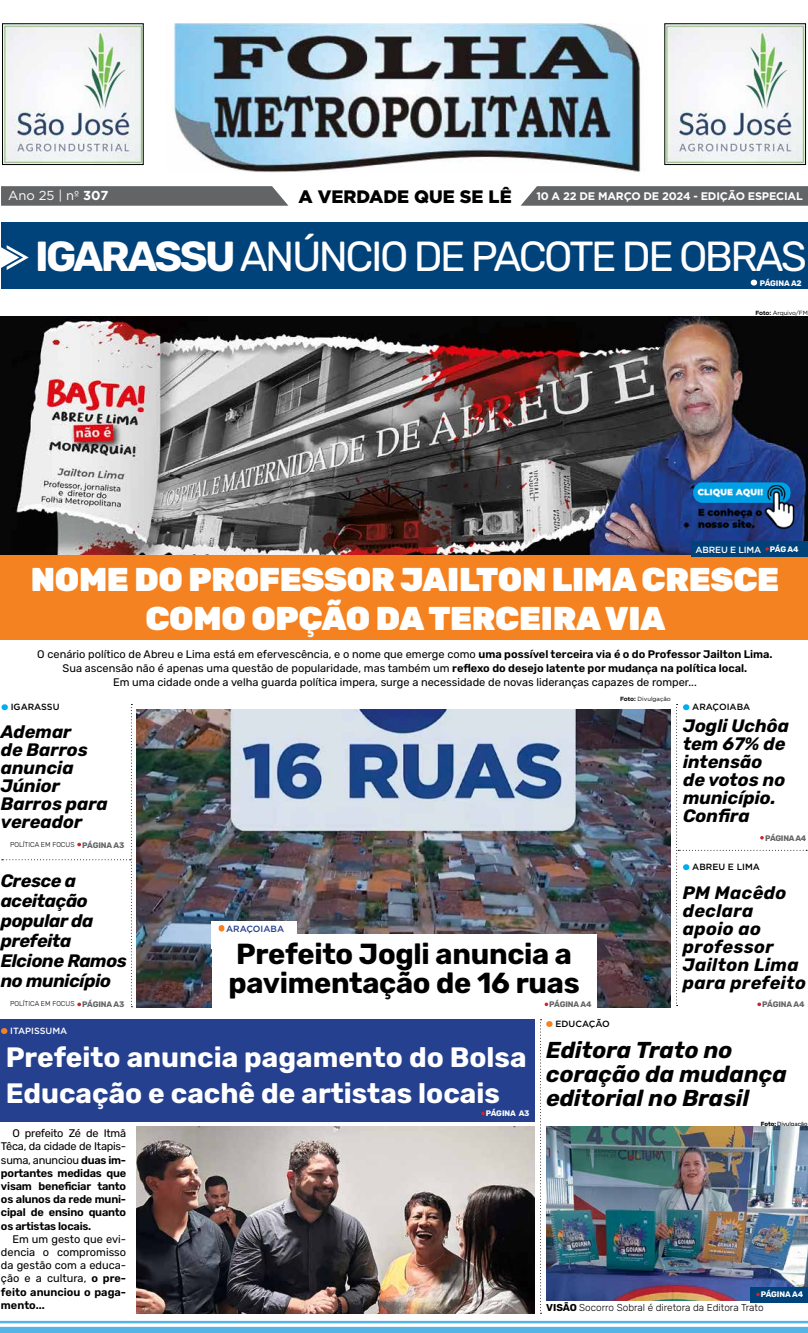
<style>
.page{position:relative;width:808px;height:1333px;background:#fff}
.page>*{position:absolute;margin:0;border:0;box-sizing:border-box;transform-origin:0 0}
.t1{font:42px "Rubik";letter-spacing:-.06em;color:#fff}
.t2{font:900 33px/39.6px "Rubik";letter-spacing:-.01em;color:#fff;text-align:center}
.t3{font:700 29px/29.6px "Rubik";letter-spacing:-.01em;color:#000}
.t4{font:700 28px/35.6px "Rubik";color:#fff}
.t5{font:italic 700 23px/24px "Rubik";color:#000}
.t6{font:italic 700 18px/18px "Rubik";color:#000}
.t7{font:italic 700 18px/20px "Rubik";letter-spacing:-.02em;color:#000}
.t8{font:italic 700 18px/18px "Rubik";letter-spacing:.02em;color:#000}
.t9{font:900 18px "Gotham";color:#000}
.t10{font:13px "Gotham";color:#fff}
.t11{font:11px/13.2px "Rubik";color:#000;text-align:justify}
.t12{font:600 11px/13.2px "Rubik";letter-spacing:-.02em;color:#000;text-align:justify}
.t13{font:700 11px "Gotham";letter-spacing:-.02em;color:#fff}
.t14{font:300 10px "Rubik";color:#000}
.t15{font:500 9px "Gotham";color:#000}
.t16{font:500 9px "Gotham";letter-spacing:-.015em;color:#fff}
.t17{font:500 9px "Gotham";color:#25408f}
.t18{font:700 8px "Rubik";letter-spacing:-.01em;color:#636466}
.t19{font:700 8px "Rubik";letter-spacing:-.01em;color:#fff}
.t20{font:700 8px "Rubik";letter-spacing:-.03em;color:#636466}
.t21{font:300 7px "Rubik";color:#000}
.t22{font:6px "Gotham";color:#000}
.t23{font:6px "Rubik";letter-spacing:-.01em;color:#000}
.s1{font-weight:700}
.s2{font-family:"Rubik";font-weight:700;font-size:8px}
.s3{font-weight:600}
.s4{font-weight:400}
</style>
<div class="page">
<hr style="left:0;top:1321px;width:808px;height:2px;background:#55b4e6">
<img style="left:1px;top:316px;width:807px;height:240px">
<img style="left:173px;top:23px;width:468px;height:149px">
<hr style="left:0;top:1320px;width:808px;height:2px;background:#55b4e6">
<div style="left:0;top:1326px;width:808px;height:6px;background:#55b4e6"></div>
<img style="left:4px;top:25px;width:138px;height:138px">
<div style="left:2px;top:23px;width:142px;height:142px;border:1px solid #000"></div>
<img style="left:666px;top:25px;width:138px;height:138px">
<div style="left:664px;top:23px;width:142px;height:142px;border:1px solid #000"></div>
<svg style="left:1px;top:186px;width:287px;height:20px;background:#6a6b6d"></svg>
<svg style="left:521px;top:186px;width:287px;height:20px;background:#6a6b6d"></svg>
<div style="left:1px;top:222px;width:806px;height:66px;background:#00427a"></div>
<svg style="left:1px;top:245px;width:28px;height:25px"></svg>
<svg style="left:751px;top:280px;width:6px;height:5px"></svg>
<img style="left:137px;top:709px;width:534px;height:298px">
<img style="left:553px;top:1126px;width:255px;height:174px">
<svg style="left:540px;top:1019px;width:13px;height:294px"></svg>
<div style="left:750px;top:1286px;width:58px;height:16px;background:#00427a"></div>
<svg style="left:756px;top:1292px;width:4px;height:4px"></svg>
<div style="left:211px;top:935px;width:81px;height:13px;background:#fff"></div>
<svg style="left:2px;top:704px;width:130px;height:303px"></svg>
<svg style="left:676px;top:704px;width:131px;height:302px"></svg>
<img style="left:691px;top:478px;width:107px;height:55px">
<div style="left:212px;top:933px;width:384px;height:80px;background:#fff"></div>
<div style="left:211px;top:921px;width:86px;height:13px;background:#fff"></div>
<svg style="left:219px;top:925px;width:5px;height:6px"></svg>
<svg style="left:545px;top:1002px;width:3px;height:4px"></svg>
<img style="left:137px;top:1126px;width:398px;height:187px">
<div style="left:0;top:1019px;width:535px;height:102px;background:#25408f"></div>
<svg style="left:1px;top:1028px;width:6px;height:5px"></svg>
<svg style="left:481px;top:1111px;width:4px;height:4px"></svg>
<div style="left:0;top:556px;width:808px;height:84px;background:#f58220"></div>
<div style="left:692px;top:541px;width:116px;height:15px;background:#00427a"></div>
<p class="t10" style="left:8px;top:187px;width:102px">Ano 25 | nº <span class="s1">307</span></p>
<h3 class="t9" style="left:298px;top:184px;width:215px">A VERDADE QUE SE LÊ</h3>
<p class="t13" style="left:536px;top:189px;width:268px">10 A 22 DE MARÇO DE 2024 - EDIÇÃO ESPECIAL</p>
<h1 class="t1" style="left:35px;top:233px;width:773px"><span class="s1">IGARASSU</span> ANÚNCIO DE PACOTE DE OBRAS</h1>
<p class="t19" style="left:760px;top:278px;width:44px">PÁGINA A2</p>
<p class="t22" style="left:755px;top:309px;width:54px"><span class="s1">Foto:</span> Arquivo/FM</p>
<p class="t16" style="left:695px;top:543px;width:105px">ABREU E LIMA <span class="s2">PÁG A4</span></p>
<h2 class="t2" style="left:31px;top:560px;width:750px">NOME DO PROFESSOR JAILTON LIMA CRESCE<br>COMO OPÇÃO DA TERCEIRA VIA</h2>
<p class="t11" style="left:37px;top:647px;width:737px;line-height:14px;text-align:center">O cenário político de Abreu e Lima está em efervescência, e o nome que emerge como <span class="s3">uma possível terceira via é o do Professor Jailton Lima.<br></span>Sua ascensão não é apenas uma questão de popularidade, mas também um <span class="s3">reflexo do desejo latente por mudança na política local.<br></span>Em uma cidade onde a velha guarda política impera, surge a necessidade de novas lideranças capazes de romper...</p>
<p class="t22" style="left:620px;top:695px;width:52px"><span class="s1">Foto:</span> Divulgação</p>
<p class="t15" style="left:11px;top:701px;width:50px">IGARASSU</p>
<p class="t15" style="left:692px;top:701px;width:60px">ARAÇOIABA</p>
<h3 class="t6" style="left:1px;top:723px;width:109px">Ademar<br>de Barros anuncia<br>Júnior<br>Barros para vereador</h3>
<p class="t21" style="left:10px;top:840px;width:66px">POLÍTICA EM FOCUS</p>
<p class="t18" style="left:82px;top:840px;width:44px">PÁGINA A3</p>
<h3 class="t7" style="left:1px;top:871px;width:128px">Cresce a aceitação popular da prefeita<br>Elcione Ramos no município</h3>
<p class="t21" style="left:10px;top:1000px;width:66px">POLÍTICA EM FOCUS</p>
<p class="t16" style="left:10px;top:1024px;width:59px">ITAPISSUMA</p>
<p class="t18" style="left:82px;top:1000px;width:44px">PÁGINA A3</p>
<p class="t17" style="left:226px;top:922px;width:60px">ARAÇOIABA</p>
<h3 class="t3" style="left:228px;top:939px;width:353px">Prefeito Jogli anuncia a pavimentação de 16 ruas</h3>
<p class="t18" style="left:549px;top:1000px;width:44px">PÁGINA A4</p>
<p class="t15" style="left:555px;top:1017px;width:56px">EDUCAÇÃO</p>
<h3 class="t6" style="left:683px;top:717px;width:108px">Jogli Uchôa tem 67% de intensão<br>de votos no município.<br>Confira</h3>
<p class="t20" style="left:765px;top:833px;width:43px">PÁGINA A4</p>
<p class="t15" style="left:692px;top:861px;width:69px">ABREU E LIMA</p>
<h3 class="t8" style="left:683px;top:884px;width:125px">PM Macêdo declara apoio ao professor<br>Jailton Lima para prefeito</h3>
<p class="t18" style="left:762px;top:1000px;width:44px">PÁGINA A4</p>
<h3 class="t4" style="left:6px;top:1040px;width:522px">Prefeito anuncia pagamento do Bolsa<br>Educação e cachê de artistas locais</h3>
<p class="t19" style="left:486px;top:1109px;width:45px">PÁGINA A3</p>
<p class="t12" style="left:1px;top:1126px;width:127px;text-indent:11px"><span class="s4">O prefeito Zé de Itmã Têca, da cidade de Itapis&shy;suma, anunciou</span> duas im&shy;portantes medidas que visam beneficiar tanto os alunos da rede muni&shy;cipal de ensino quanto os artistas locais.</p>
<p class="t11" style="left:1px;top:1232px;width:127px;text-indent:11px">Em um gesto que evi&shy;dencia o compromisso da gestão com a educa&shy;ção e a cultura, <span class="s3">o pre&shy;feito anunciou o paga&shy;mento...</span></p>
<h3 class="t5" style="left:546px;top:1038px;width:242px">Editora Trato no coração da mudança editorial no Brasil</h3>
<p class="t23" style="left:761px;top:1120px;width:48px"><span class="s1">Foto:</span> Divulgação</p>
<p class="t19" style="left:761px;top:1289px;width:44px">PÁGINA A4</p>
<p class="t14" style="left:546px;top:1302px;width:219px"><span class="s1">VISÃO</span> Socorro Sobral é diretora da Editora Trato</p>
</div>
